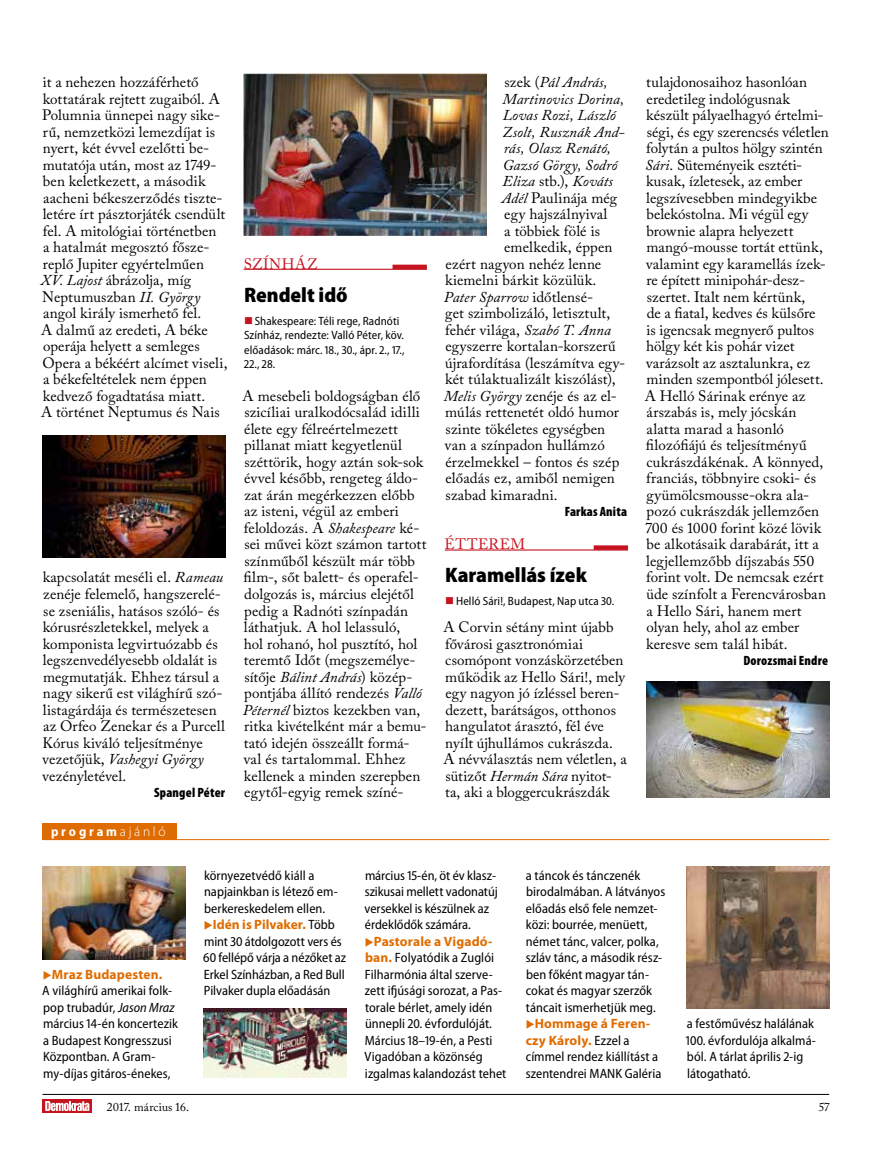
<style>
.page{position:relative;width:893px;height:1149px;background:#fff}
.page>*{position:absolute;margin:0;border:0;box-sizing:border-box;transform-origin:0 0}
.t1{font:900 semi-condensed 21px "Myriad Pro";letter-spacing:-.005em;color:#000}
.t2{font:15px/16.5px "Adobe Caslon Pro";letter-spacing:.005em;color:#000}
.t3{font:italic 15px "Adobe Caslon Pro";letter-spacing:.005em;color:#000}
.t4{font:15px "Adobe Caslon Pro";letter-spacing:.035em;color:#c5131f}
.t5{font:semi-condensed 13.5px/16.5px "Myriad Pro";color:#000}
.t6{font:900 condensed 13.5px "Myriad Pro";letter-spacing:.015em;color:#000}
.t7{font:700 semi-condensed 13.5px "Myriad Pro";letter-spacing:.21em;color:#fff}
.t8{font:semi-condensed 12px/14.4px "Myriad Pro";letter-spacing:.01em;color:#000}
.t9{font:12px "Adobe Caslon Pro";letter-spacing:.015em;color:#000}
.s1{font-style:italic}
.s2{font-weight:300;font-stretch:normal}
.s3{color:#c5131f}
.s4{font-style:normal}
.s5{color:#df6c02}
.s6{font-weight:700;font-stretch:normal;color:#df6c02}
</style>
<div class="page">
<svg style="left:43px;top:1099px;width:49px;height:13px"></svg>
<svg style="left:45px;top:1100px;width:44px;height:10px"></svg>
<hr style="left:43px;top:1093px;width:786px;height:1px;background:#000">
<div style="left:43px;top:822px;width:134px;height:17px;background:#df6c02"></div>
<hr style="left:43px;top:839px;width:786px;height:1px;background:#df6c02">
<div style="left:392px;top:264px;width:35px;height:5px;background:#c5131f"></div>
<hr style="left:244px;top:268px;width:183px;height:2px;background:#c5131f">
<svg style="left:594px;top:545px;width:34px;height:4px"></svg>
<hr style="left:445px;top:549px;width:183px;height:1px;background:#c5131f">
<img style="left:43px;top:435px;width:183px;height:123px">
<img style="left:244px;top:73px;width:243px;height:162px">
<img style="left:646px;top:681px;width:183px;height:115px">
<img style="left:43px;top:866px;width:142px;height:92px">
<img style="left:203px;top:1008px;width:143px;height:69px">
<img style="left:686px;top:866px;width:143px;height:141px">
<p class="t2" style="left:41px;top:74px;width:188px">it a nehezen hozzáférhető kottatárak rejtett zugaiból. A<br>Polumnia ünnepei nagy sike&shy;rű, nemzetközi lemezdíjat is nyert, két évvel ezelőtti be&shy;mutatója után, most az 1749- ben keletkezett, a második aacheni békeszerződés tiszte&shy;letére írt pásztorjáték csendült fel. A mitológiai történetben<br>a hatalmát megosztó fősze&shy;replő Jupiter egyértelműen<br><span class="s1">XV. Lajost</span> ábrázolja, míg<br>Neptumuszban <span class="s1">II. György </span>angol király ismerhető fel.<br>A dalmű az eredeti, A béke operája helyett a semleges<br>Opera a békéért alcímet viseli, a békefeltételek nem éppen kedvező fogadtatása miatt.<br>A történet Neptumus és Nais</p>
<p class="t2" style="left:42px;top:569px;width:184px">kapcsolatát meséli el. <span class="s1">Rameau </span>zenéje felemelő, hangszerelé&shy;se zseniális, hatásos szóló- és kórusrészletekkel, melyek a komponista legvirtuózabb és legszenvedélyesebb oldalát is megmutatják. Ehhez társul a nagy sikerű est világhírű szó&shy;listagárdája és természetesen az Orfeo Zenekar és a Purcell<br>Kórus kiváló teljesítménye vezetőjük, <span class="s1">Vashegyi György </span>vezényletével.</p>
<p class="t6" style="left:154px;top:784px;width:72px">Spangel Péter</p>
<p class="t7" style="left:51px;top:824px;width:116px">program<span class="s2">ajánló</span></p>
<p class="t4" style="left:244px;top:255px;width:75px">SZÍNHÁZ</p>
<h1 class="t1" style="left:244px;top:283px;width:105px">Rendelt idő</h1>
<p class="t8" style="left:244px;top:313px;width:162px"><span class="s3">■</span> Shakespeare: Téli rege, Radnóti<br>Színház, rendezte: Valló Péter, köv. előadások: márc. 18., 30., ápr. 2., 17.,<br>22., 28.</p>
<p class="t2" style="left:242px;top:387px;width:186px">A mesebeli boldogságban élő szicíliai uralkodócsalád idilli élete egy félreértelmezett pillanat miatt kegyetlenül széttörik, hogy aztán sok-sok évvel később, rengeteg áldo&shy;zat árán megérkezzen előbb az isteni, végül az emberi feloldozás. A <span class="s1">Shakespeare</span> ké&shy;sei művei közt számon tartott színműből készült már több film-, sőt balett- és operafel&shy;dolgozás is, március elejétől pedig a Radnóti színpadán láthatjuk. A hol lelassuló,<br>hol rohanó, hol pusztító, hol teremtő Időt (megszemélye&shy;sítője <span class="s1">Bálint András</span>) közép&shy;pontjába állító rendezés <span class="s1">Valló<br>Péternél</span> biztos kezekben van, ritka kivételként már a bemu&shy;tató idején összeállt formá&shy;val és tartalommal. Ehhez kellenek a minden szerepben egytől-egyig remek színé-</p>
<p class="t3" style="left:504px;top:73px;width:105px"><span class="s4">szek (</span>Pál András,</p>
<p class="t3" style="left:503px;top:90px;width:123px">Martinovics Dorina,</p>
<p class="t3" style="left:503px;top:106px;width:115px">Lovas Rozi, László</p>
<p class="t3" style="left:502px;top:123px;width:124px">Zsolt, Rusznák And-</p>
<p class="t3" style="left:504px;top:139px;width:109px">rás, Olasz Renátó,</p>
<p class="t3" style="left:503px;top:156px;width:116px">Gazsó Görgy, Sodró</p>
<p class="t3" style="left:503px;top:172px;width:112px">Eliza <span class="s4">stb.),</span> Kováts</p>
<p class="t2" style="left:502px;top:189px;width:117px"><span class="s1">Adél</span> Paulinája még</p>
<p class="t2" style="left:504px;top:206px;width:105px">egy hajszálnyival</p>
<p class="t2" style="left:504px;top:222px;width:97px">a többiek fölé is</p>
<p class="t2" style="left:504px;top:239px;width:110px">emelkedik, éppen</p>
<p class="t2" style="left:445px;top:255px;width:157px">ezért nagyon nehéz lenne</p>
<p class="t2" style="left:445px;top:272px;width:153px">kiemelni bárkit közülük.</p>
<p class="t3" style="left:444px;top:288px;width:151px">Pater Sparrow <span class="s4">időtlensé-</span></p>
<p class="t2" style="left:445px;top:305px;width:167px">get szimbolizáló, letisztult,</p>
<p class="t2" style="left:445px;top:321px;width:167px">fehér világa, <span class="s1">Szabó T. Anna</span></p>
<p class="t2" style="left:445px;top:338px;width:172px">egyszerre kortalan-korszerű</p>
<p class="t2" style="left:445px;top:354px;width:182px">újrafordítása (leszámítva egy-</p>
<p class="t2" style="left:445px;top:371px;width:172px">két túlaktualizált kiszólást),</p>
<p class="t2" style="left:444px;top:387px;width:175px"><span class="s1">Melis György</span> zenéje és az el-</p>
<p class="t2" style="left:445px;top:404px;width:175px">múlás rettenetét oldó humor</p>
<p class="t2" style="left:446px;top:420px;width:161px">szinte tökéletes egységben</p>
<p class="t2" style="left:445px;top:437px;width:161px">van a színpadon hullámzó</p>
<p class="t2" style="left:445px;top:453px;width:175px">érzelmekkel – fontos és szép</p>
<p class="t2" style="left:445px;top:470px;width:171px">előadás ez, amiből nemigen</p>
<p class="t2" style="left:446px;top:486px;width:114px">szabad kimaradni.</p>
<p class="t6" style="left:565px;top:504px;width:64px">Farkas Anita</p>
<p class="t4" style="left:445px;top:535px;width:82px">ÉTTEREM</p>
<h1 class="t1" style="left:445px;top:563px;width:143px">Karamellás ízek</h1>
<p class="t8" style="left:445px;top:594px;width:171px"><span class="s3">■</span> Helló Sári!, Budapest, Nap utca 30.</p>
<p class="t2" style="left:444px;top:618px;width:185px">A Corvin sétány mint újabb fővárosi gasztronómiai csomópont vonzáskörzetében működik az Hello Sári!, mely egy nagyon jó ízléssel beren&shy;dezett, barátságos, otthonos hangulatot árasztó, fél éve nyílt újhullámos cukrászda.<br>A névválasztás nem véletlen, a sütizőt <span class="s1">Hermán Sára</span> nyitot&shy;ta, aki a bloggercukrászdák</p>
<p class="t2" style="left:645px;top:74px;width:186px">tulajdonosaihoz hasonlóan eredetileg indológusnak készült pályaelhagyó értelmi&shy;ségi, és egy szerencsés véletlen folytán a pultos hölgy szintén<br><span class="s1">Sári</span>. Süteményeik esztéti&shy;kusak, ízletesek, az ember legszívesebben mindegyikbe belekóstolna. Mi végül egy brownie alapra helyezett mangó-mousse tortát ettünk, valamint egy karamellás ízek&shy;re épített minipohár-des - szertet. Italt nem kértünk,<br>de a fiatal, kedves és külsőre<br>is igencsak megnyerő pultos hölgy két kis pohár vizet varázsolt az asztalunkra, ez minden szempontból jólesett.<br>A Helló Sárinak erénye az árszabás is, mely jócskán alatta marad a hasonló filozófiájú és teljesítményű cukrászdákénak. A könnyed, franciás, többnyire csoki- és gyümölcsmousse-okra ala&shy;pozó cukrászdák jellemzően<br>700 és 1000 forint közé lövik be alkotásaik darabárát, itt a legjellemzőbb díjszabás 550 forint volt. De nemcsak ezért üde színfolt a Ferencvárosban a Hello Sári, hanem mert olyan hely, ahol az ember keresve sem talál hibát.</p>
<p class="t6" style="left:743px;top:652px;width:86px">Dorozsmai Endre</p>
<p class="t5" style="left:42px;top:966px;width:137px"><span class="s5">◆</span><span class="s6">Mraz Budapesten.<br></span>A világhírű amerikai folk&shy;pop trubadúr, <span class="s1">Jason Mraz </span>március 14-én koncertezik a Budapest Kongresszusi<br>Központban. A Gram&shy;my-díjas gitáros-énekes,</p>
<p class="t5" style="left:204px;top:867px;width:135px">környezetvédő kiáll a napjainkban is létező em&shy;berkereskedelem ellen.</p>
<p class="t5" style="left:203px;top:916px;width:144px"><span class="s5">◆</span><span class="s6">Idén is Pilvaker.</span> Több mint 30 átdolgozott vers és<br>60 fellépő várja a nézőket az<br>Erkel Színházban, a Red Bull<br>Pilvaker dupla előadásán</p>
<p class="t5" style="left:365px;top:867px;width:135px">március 15-én, öt év klas - szikusai mellett vadonatúj versekkel is készülnek az érdeklődők számára.</p>
<p class="t5" style="left:365px;top:933px;width:143px"><span class="s5">◆</span><span class="s6">Pastorale a Vigadó&shy;ban.</span> Folyatódik a Zuglói<br>Filharmónia által szerve&shy;zett ifjúsági sorozat, a Pas&shy;torale bérlet, amely idén ünnepli 20. évfordulóját.<br>Március 18–19-én, a Pesti<br>Vigadóban a közönség izgalmas kalandozást tehet</p>
<p class="t5" style="left:526px;top:866px;width:141px">a táncok és tánczenék birodalmában. A látványos előadás első fele nemzet&shy;közi: bourrée, menüett, német tánc, valcer, polka, szláv tánc, a második rész&shy;ben főként magyar tán&shy;cokat és magyar szerzők táncait ismerhetjük meg.</p>
<p class="t5" style="left:526px;top:1015px;width:137px"><span class="s5">◆</span><span class="s6">Hommage á Feren&shy;czy Károly.</span> Ezzel a címmel rendez kiállítást a szentendrei MANK Galéria</p>
<p class="t5" style="left:686px;top:1015px;width:131px">a festőművész halálának<br>100. évfordulója alkalmá&shy;ból. A tárlat április 2-ig látogatható.</p>
<p class="t9" style="left:107px;top:1099px;width:84px">2017. március 16.</p>
<p class="t9" style="left:819px;top:1099px;width:12px">57</p>
</div>
